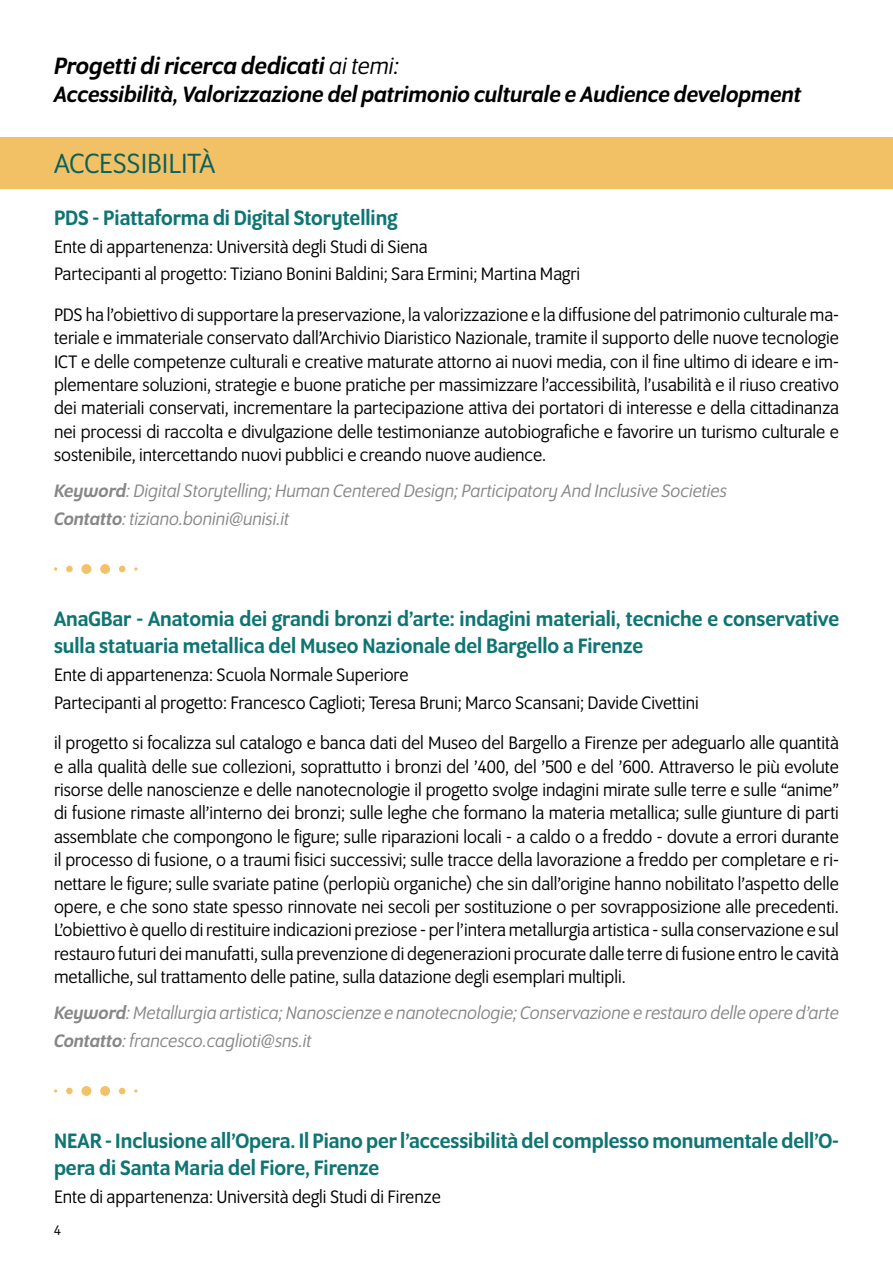
<style>
.page{position:relative;width:893px;height:1263px;background:#fff}
.page>*{position:absolute;margin:0;border:0;box-sizing:border-box;transform-origin:0 0}
.t1{font:30px "Program OT";color:#0a605b}
.t2{font:italic 500 25.5px "Program OT";color:#000}
.t3{font:italic 500 24px "Program OT";color:#000}
.t4{font:500 22.5px/27px "Program OT";color:#0e7573}
.t5{font:19.5px/23.4px "Program OT";color:#000}
.t6{font:italic 19.5px/27.6px "Program OT";color:#878787}
.t7{font:15px "Program OT";color:#000}
.s1{font-weight:400}
.s2{font-weight:500}
</style>
<div class="page">
<div style="left:0;top:137px;width:893px;height:52px;background:#f2c166"></div>
<div style="left:82px;top:564px;width:9px;height:10px;background:#f3c167;border-radius:50%"></div>
<div style="left:66px;top:566px;width:7px;height:6px;background:#f3c167;border-radius:50%"></div>
<svg style="left:54px;top:567px;width:3px;height:4px"></svg>
<div style="left:100px;top:564px;width:10px;height:10px;background:#f3c167;border-radius:50%"></div>
<svg style="left:119px;top:566px;width:6px;height:6px"></svg>
<svg style="left:134px;top:567px;width:4px;height:4px"></svg>
<div style="left:82px;top:1086px;width:9px;height:10px;background:#f3c167;border-radius:50%"></div>
<div style="left:66px;top:1088px;width:7px;height:6px;background:#f3c167;border-radius:50%"></div>
<svg style="left:54px;top:1089px;width:3px;height:4px"></svg>
<div style="left:100px;top:1086px;width:10px;height:10px;background:#f3c167;border-radius:50%"></div>
<svg style="left:119px;top:1088px;width:6px;height:6px"></svg>
<svg style="left:134px;top:1089px;width:4px;height:4px"></svg>
<h2 class="t2" style="left:54px;top:51px;width:346px">Progetti di ricerca dedicati <span class="s1">ai temi:</span></h2>
<p class="t3" style="left:54px;top:81px;width:749px">Accessibilità, Valorizzazione del patrimonio culturale e Audience development</p>
<h1 class="t1" style="left:54px;top:146px;width:163px">ACCESSIBILITÀ</h1>
<p class="t4" style="left:54px;top:204px;width:345px">PDS - Piattaforma di Digital Storytelling</p>
<p class="t5" style="left:54px;top:232px;width:528px;line-height:27.6px">Ente di appartenenza: Università degli Studi di Siena<br>Partecipanti al progetto: Tiziano Bonini Baldini; Sara Ermini; Martina Magri</p>
<p class="t5" style="left:54px;top:303px;width:787px;text-align:justify">PDS ha l’obiettivo di supportare la preservazione, la valorizzazione e la diffusione del patrimonio culturale ma&shy;teriale e immateriale conservato dall’Archivio Diaristico Nazionale, tramite il supporto delle nuove tecnologie ICT e delle competenze culturali e creative maturate attorno ai nuovi media, con il fine ultimo di ideare e im&shy;plementare soluzioni, strategie e buone pratiche per massimizzare l’accessibilità, l’usabilità e il riuso creativo dei materiali conservati, incrementare la partecipazione attiva dei portatori di interesse e della cittadinanza nei processi di raccolta e divulgazione delle testimonianze autobiografiche e favorire un turismo culturale e sostenibile, intercettando nuovi pubblici e creando nuove audience.</p>
<p class="t6" style="left:54px;top:477px;width:674px"><span class="s2">Keyword</span>: Digital Storytelling; Human Centered Design; Participatory And Inclusive Societies<br><span class="s2">Contatto</span>: tiziano.bonini@unisi.it</p>
<p class="t4" style="left:54px;top:605px;width:786px">AnaGBar - Anatomia dei grandi bronzi d’arte: indagini materiali, tecniche e conservative sulla statuaria metallica del Museo Nazionale del Bargello a Firenze</p>
<p class="t5" style="left:54px;top:661px;width:646px;line-height:27.6px">Ente di appartenenza: Scuola Normale Superiore<br>Partecipanti al progetto: Francesco Caglioti; Teresa Bruni; Marco Scansani; Davide Civettini</p>
<p class="t5" style="left:54px;top:731px;width:787px;text-align:justify">il progetto si focalizza sul catalogo e banca dati del Museo del Bargello a Firenze per adeguarlo alle quantità e alla qualità delle sue collezioni, soprattutto i bronzi del ’400, del ’500 e del ’600. Attraverso le più evolute risorse delle nanoscienze e delle nanotecnologie il progetto svolge indagini mirate sulle terre e sulle “anime” di fusione rimaste all’interno dei bronzi; sulle leghe che formano la materia metallica; sulle giunture di parti assemblate che compongono le figure; sulle riparazioni locali - a caldo o a freddo - dovute a errori durante il processo di fusione, o a traumi fisici successivi; sulle tracce della lavorazione a freddo per completare e ri&shy;nettare le figure; sulle svariate patine (perlopiù organiche) che sin dall’origine hanno nobilitato l’aspetto delle opere, e che sono state spesso rinnovate nei secoli per sostituzione o per sovrapposizione alle precedenti.<br>L’obiettivo è quello di restituire indicazioni preziose - per l’intera metallurgia artistica - sulla conservazione e sul restauro futuri dei manufatti, sulla prevenzione di degenerazioni procurate dalle terre di fusione entro le cavità metalliche, sul trattamento delle patine, sulla datazione degli esemplari multipli.</p>
<p class="t6" style="left:54px;top:999px;width:786px"><span class="s2">Keyword</span>: Metallurgia artistica; Nanoscienze e nanotecnologie; Conservazione e restauro delle opere d’arte<br><span class="s2">Contatto</span>: francesco.caglioti@sns.it</p>
<p class="t4" style="left:54px;top:1127px;width:786px">NEAR - Inclusione all’Opera. Il Piano per l’accessibilità del complesso monumentale dell’O&shy;pera di Santa Maria del Fiore, Firenze</p>
<p class="t5" style="left:54px;top:1185px;width:388px">Ente di appartenenza: Università degli Studi di Firenze</p>
<p class="t7" style="left:54px;top:1222px;width:8px">4</p>
</div>
